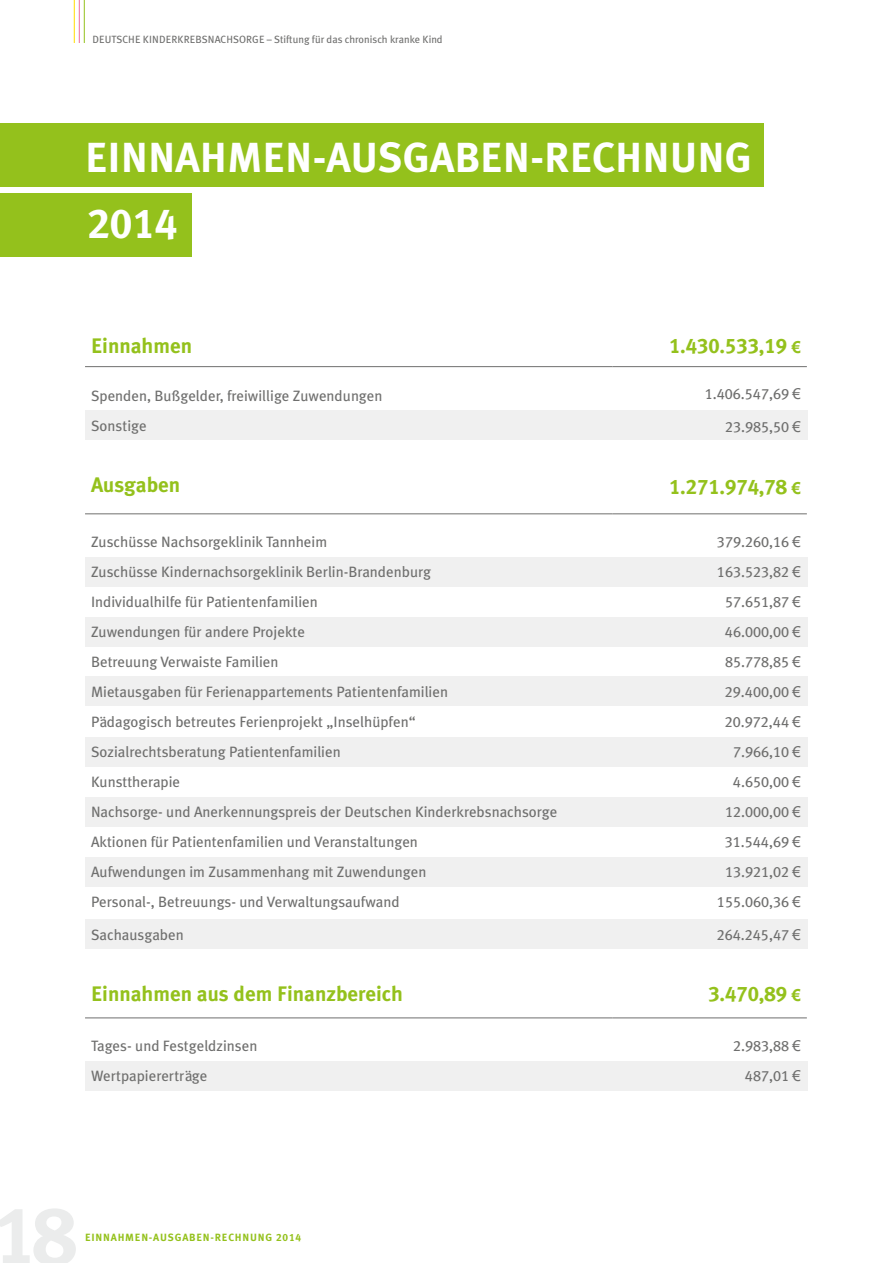
<style>
.page{position:relative;width:893px;height:1263px;background:#fff}
.page>*{position:absolute;margin:0;border:0;box-sizing:border-box;transform-origin:0 0}
.t1{font:700 42px "Meta Plus";color:#fff}
.t2{font:42px "Meta Plus Bold Caps";color:#fff}
.t3{font:700 21px "Meta Plus";color:#94c11c}
.t4{font:21px "Meta Plus Bold Caps";color:#94c11c}
.t5{font:15px/30px "Meta Plus";color:#6f6f6e}
.t6{font:15px/30px "Meta Plus Book Caps";color:#6f6f6e;text-align:right}
.t7{font:10.5px "Meta Plus";color:#6f6f6e}
.t8{font:700 10.5px "Meta Plus";letter-spacing:.075em;color:#94c11c}
.s1{font-family:"Arial";font-weight:700;font-size:16.5px}
.s2{font-family:"Arial"}
.s3{font-family:"Meta Plus Bold Caps";font-weight:400}
</style>
<div class="page">
<hr style="left:84px;top:0;width:1px;height:43px;background:#94c11c">
<hr style="left:79px;top:0;width:1px;height:43px;background:#ed6d9c">
<hr style="left:74px;top:0;width:1px;height:43px;background:#fd0">
<div style="left:85px;top:557px;width:723px;height:30px;background:#f0f0f0"></div>
<div style="left:85px;top:410px;width:723px;height:30px;background:#f0f0f0"></div>
<div style="left:85px;top:1061px;width:723px;height:30px;background:#f0f0f0"></div>
<div style="left:85px;top:617px;width:723px;height:29px;background:#f0f0f0"></div>
<div style="left:85px;top:676px;width:723px;height:30px;background:#f0f0f0"></div>
<div style="left:85px;top:737px;width:723px;height:30px;background:#f0f0f0"></div>
<div style="left:85px;top:797px;width:723px;height:30px;background:#f0f0f0"></div>
<div style="left:85px;top:857px;width:723px;height:30px;background:#f0f0f0"></div>
<div style="left:85px;top:919px;width:723px;height:30px;background:#f0f0f0"></div>
<hr style="left:85px;top:366px;width:527px;height:1px;background:#6f6f6e">
<hr style="left:612px;top:366px;width:195px;height:1px;background:#6f6f6e">
<hr style="left:85px;top:513px;width:527px;height:1px;background:#6f6f6e">
<hr style="left:612px;top:513px;width:195px;height:1px;background:#6f6f6e">
<hr style="left:85px;top:1017px;width:527px;height:1px;background:#6f6f6e">
<hr style="left:612px;top:1017px;width:195px;height:1px;background:#6f6f6e">
<div style="left:0;top:123px;width:764px;height:64px;background:#94c11c"></div>
<div style="left:0;top:193px;width:191px;height:64px;background:#94c11c"></div>
<p class="t7" style="left:92px;top:33px;width:352px">DEUTSCHE KINDERKREBSNACHSORGE – Stiftung für das chronisch kranke Kind</p>
<h1 class="t1" style="left:85px;top:133px;width:668px">EINNAHMEN-AUSGABEN-RECHNUNG</h1>
<h1 class="t2" style="left:88px;top:199px;width:91px">2014</h1>
<h2 class="t3" style="left:91px;top:333px;width:103px">Einnahmen</h2>
<h2 class="t4" style="left:669px;top:334px;width:133px">1.430.533,19 <span class="s1">€</span></h2>
<p class="t5" style="left:91px;top:380px;width:293px">Spenden, Bußgelder, freiwillige Zuwendungen<br>Sonstige</p>
<p class="t6" style="left:705px;top:379px;width:98px">1.406.547,69 <span class="s2">€</span></p>
<p class="t6" style="left:725px;top:412px;width:77px">23.985,50 <span class="s2">€</span></p>
<h2 class="t3" style="left:91px;top:472px;width:91px">Ausgaben</h2>
<h2 class="t4" style="left:669px;top:474px;width:133px">1.271.974,78 <span class="s1">€</span></h2>
<p class="t5" style="left:91px;top:526px;width:468px">Zuschüsse Nachsorgeklinik Tannheim<br>Zuschüsse Kindernachsorgeklinik Berlin-Brandenburg<br>Individualhilfe für Patientenfamilien<br>Zuwendungen für andere Projekte<br>Betreuung Verwaiste Familien<br>Mietausgaben für Ferienappartements Patientenfamilien<br>Pädagogisch betreutes Ferienprojekt „Inselhüpfen“<br>Sozialrechtsberatung Patientenfamilien<br>Kunsttherapie<br>Nachsorge- und Anerkennungspreis der Deutschen Kinderkrebsnachsorge Aktionen für Patientenfamilien und Veranstaltungen<br>Aufwendungen im Zusammenhang mit Zuwendungen<br>Personal-, Betreuungs- und Verwaltungsaufwand</p>
<p class="t5" style="left:91px;top:919px;width:94px">Sachausgaben</p>
<p class="t6" style="left:717px;top:526px;width:85px">379.260,16 <span class="s2">€<br></span>163.523,82 <span class="s2">€<br></span>57.651,87 <span class="s2">€<br></span>46.000,00 <span class="s2">€<br></span>85.778,85 <span class="s2">€<br></span>29.400,00 <span class="s2">€<br></span>20.972,44 <span class="s2">€<br></span>7.966,10 <span class="s2">€<br></span>4.650,00 <span class="s2">€<br></span>12.000,00 <span class="s2">€<br></span>31.544,69 <span class="s2">€<br></span>13.921,02 <span class="s2">€<br></span>155.060,36 <span class="s2">€</span></p>
<p class="t6" style="left:717px;top:919px;width:86px">264.245,47 <span class="s2">€</span></p>
<h2 class="t3" style="left:91px;top:981px;width:313px">Einnahmen aus dem Finanzbereich</h2>
<h2 class="t4" style="left:708px;top:981px;width:94px">3.470,89 <span class="s1">€</span></h2>
<p class="t5" style="left:91px;top:1030px;width:168px">Tages- und Festgeldzinsen<br>Wertpapiererträge</p>
<p class="t6" style="left:733px;top:1030px;width:69px">2.983,88 <span class="s2">€<br></span>487,01 <span class="s2">€</span></p>
<p class="t8" style="left:85px;top:1232px;width:217px">EINNAHMEN-AUSGABEN-RECHNUNG <span class="s3">2014</span></p>
</div>
